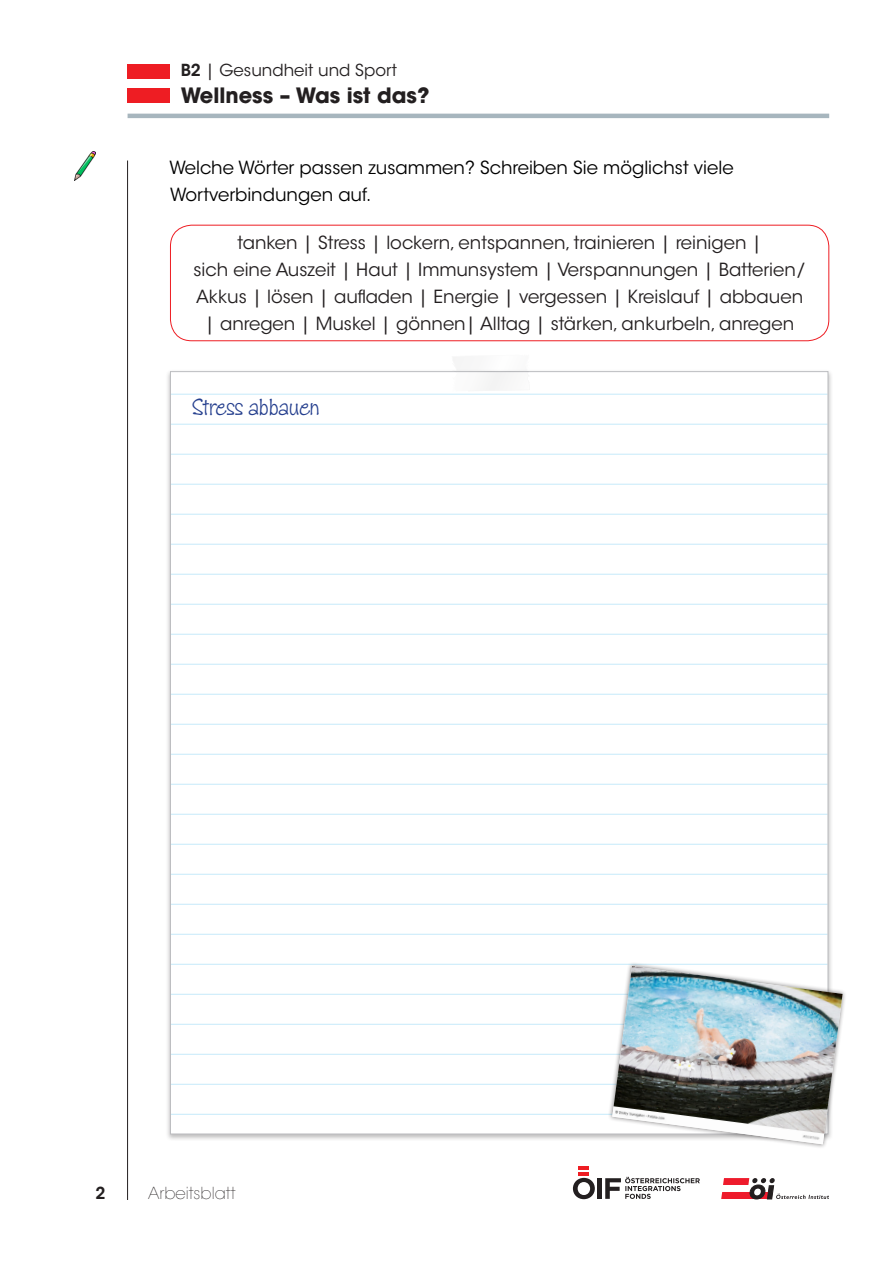
<style>
.page{position:relative;width:893px;height:1263px;background:#fff}
.page>*{position:absolute;margin:0;border:0;box-sizing:border-box;transform-origin:0 0}
.t1{font:24px "Zipty Do Std";color:#253f8e}
.t2{font:700 21px "ITC Avant Garde Std";color:#231f20}
.t3{font:18px/27px "ITC Avant Garde Std";color:#231f20;text-align:center}
.t4{font:18px/27px "ITC Avant Garde Std";color:#000}
.t5{font:16.5px "ITC Avant Garde Std";color:#231f20}
.t6{font:200 16.5px "ITC Avant Garde Std";color:#231f20}
.t7{font:600 16.5px "ITC Avant Garde Std";color:#231f20}
.s1{font-weight:600}
</style>
<div class="page">
<svg style="left:573px;top:1178px;width:22px;height:21px"></svg>
<div style="left:597px;top:1178px;width:5px;height:21px;background:#231f20"></div>
<hr style="left:578px;top:1172px;width:11px;height:4px;background:#ee1d23">
<hr style="left:578px;top:1166px;width:11px;height:4px;background:#ee1d23">
<svg style="left:605px;top:1177px;width:95px;height:22px"></svg>
<hr style="left:128px;top:114px;width:701px;height:4px;background:#a7b6be">
<hr style="left:127px;top:161px;width:1px;height:1039px;background:#231f20">
<svg style="left:721px;top:1178px;width:108px;height:21px"></svg>
<div style="left:128px;top:88px;width:42px;height:15px;background:#ee1d23"></div>
<div style="left:128px;top:64px;width:42px;height:14px;background:#ee1d23"></div>
<div style="left:170px;top:225px;width:659px;height:116px;border:1px solid #ee1d23;border-radius:21px"></div>
<img style="left:75px;top:152px;width:21px;height:29px">
<div style="left:165px;top:369px;width:668px;height:772px;background:#231f20;opacity:.3"></div>
<div style="left:170px;top:372px;width:658px;height:762px;background:#fff"></div>
<hr style="left:171px;top:394px;width:657px;height:1px;background:#c6eafa">
<hr style="left:171px;top:424px;width:657px;height:1px;background:#c6eafa">
<hr style="left:171px;top:454px;width:657px;height:1px;background:#c6eafa">
<hr style="left:171px;top:484px;width:657px;height:1px;background:#c6eafa">
<hr style="left:171px;top:514px;width:657px;height:1px;background:#c6eafa">
<hr style="left:171px;top:544px;width:657px;height:1px;background:#c6eafa">
<hr style="left:171px;top:574px;width:657px;height:1px;background:#c6eafa">
<hr style="left:171px;top:604px;width:657px;height:1px;background:#c6eafa">
<hr style="left:171px;top:634px;width:657px;height:1px;background:#c6eafa">
<hr style="left:171px;top:664px;width:657px;height:1px;background:#c6eafa">
<hr style="left:171px;top:694px;width:657px;height:1px;background:#c6eafa">
<hr style="left:171px;top:724px;width:657px;height:1px;background:#c6eafa">
<hr style="left:171px;top:754px;width:657px;height:1px;background:#c6eafa">
<hr style="left:171px;top:784px;width:657px;height:1px;background:#c6eafa">
<hr style="left:171px;top:814px;width:657px;height:1px;background:#c6eafa">
<hr style="left:171px;top:844px;width:657px;height:1px;background:#c6eafa">
<hr style="left:171px;top:874px;width:657px;height:1px;background:#c6eafa">
<hr style="left:171px;top:904px;width:657px;height:1px;background:#c6eafa">
<hr style="left:171px;top:934px;width:657px;height:1px;background:#c6eafa">
<hr style="left:171px;top:964px;width:657px;height:1px;background:#c6eafa">
<hr style="left:171px;top:994px;width:657px;height:1px;background:#c6eafa">
<hr style="left:171px;top:1024px;width:657px;height:1px;background:#c6eafa">
<hr style="left:171px;top:1054px;width:657px;height:1px;background:#c6eafa">
<hr style="left:171px;top:1084px;width:657px;height:1px;background:#c6eafa">
<hr style="left:171px;top:1114px;width:657px;height:1px;background:#c6eafa">
<svg style="left:452px;top:357px;width:78px;height:33px"></svg>
<div style="left:608px;top:962px;width:239px;height:187px;background:#231f20;opacity:.5"></div>
<img style="left:612px;top:966px;width:231px;height:178px">
<p class="t5" style="left:181px;top:60px;width:218px"><span class="s1">B2</span> | Gesundheit und Sport</p>
<p class="t2" style="left:181px;top:81px;width:250px">Wellness – Was ist das?</p>
<p class="t4" style="left:169px;top:154px;width:566px">Welche Wörter passen zusammen? Schreiben Sie möglichst viele<br>Wortverbindungen auf.</p>
<p class="t3" style="left:193px;top:229px;width:614px">tanken | Stress | lockern, entspannen, trainieren | reinigen |<br>sich eine Auszeit | Haut | Immunsystem | Verspannungen | Batterien/ Akkus | lösen | aufladen | Energie | vergessen | Kreislauf | abbauen | anregen | Muskel | gönnen| Alltag | stärken, ankurbeln, anregen</p>
<h1 class="t1" style="left:192px;top:393px;width:129px">Stress abbauen</h1>
<p class="t7" style="left:96px;top:1182px;width:11px">2</p>
<p class="t6" style="left:148px;top:1183px;width:89px">Arbeitsblatt</p>
</div>
